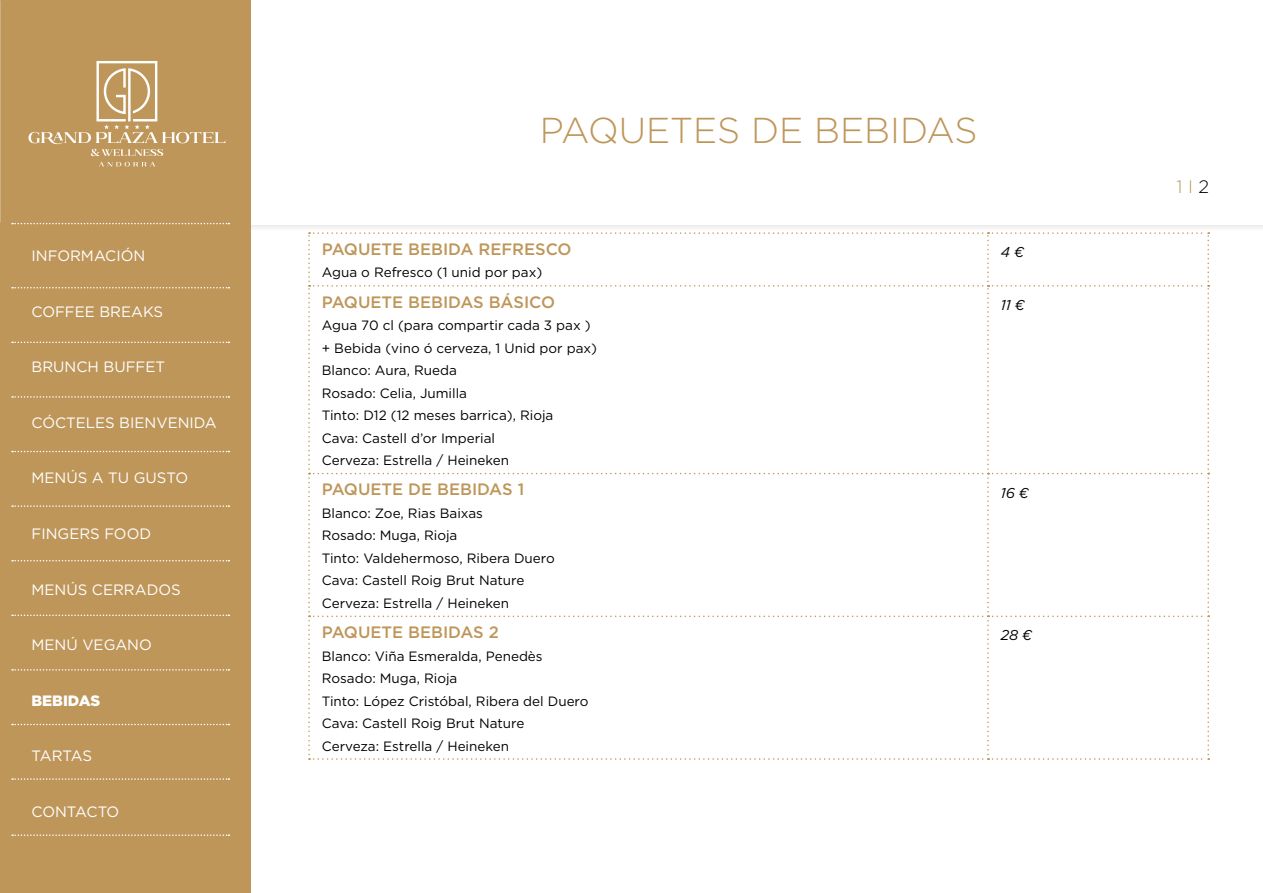
<style>
.page{position:relative;width:1263px;height:893px;background:#fff}
.page>*{position:absolute;margin:0;border:0;box-sizing:border-box;transform-origin:0 0}
.t1{font:300 36px "Gotham";color:#be965a}
.t2{font:300 18px "Gotham";color:#be965a}
.t3{font:500 16.5px "Gotham";color:#be965a}
.t4{font:15px "Gotham";color:#fff}
.t5{font:15px "Gotham";letter-spacing:-.02em;color:#fff}
.t6{font:900 15px "Gotham";color:#fff}
.t7{font:italic 14.25px "Gotham";color:#000}
.t8{font:13.5px/22.5px "Gotham";color:#000}
.s1{color:#000}
</style>
<div class="page">
<div style="left:251px;top:0;width:1012px;height:230px;background:#f3f3f3"></div>
<div style="left:251px;top:0;width:1012px;height:224px;background:#fff"></div>
<div style="left:0;top:0;width:251px;height:893px;background:#be965a"></div>
<svg style="left:28px;top:61px;width:197px;height:106px"></svg>
<svg style="left:12px;top:287px;width:217px;height:1px"></svg>
<svg style="left:12px;top:223px;width:217px;height:1px"></svg>
<svg style="left:12px;top:396px;width:217px;height:2px"></svg>
<svg style="left:12px;top:505px;width:217px;height:2px"></svg>
<svg style="left:12px;top:615px;width:217px;height:1px"></svg>
<svg style="left:12px;top:724px;width:217px;height:1px"></svg>
<svg style="left:12px;top:834px;width:217px;height:2px"></svg>
<svg style="left:12px;top:342px;width:217px;height:1px"></svg>
<svg style="left:12px;top:451px;width:217px;height:1px"></svg>
<svg style="left:12px;top:560px;width:217px;height:1px"></svg>
<svg style="left:12px;top:669px;width:217px;height:2px"></svg>
<svg style="left:12px;top:778px;width:217px;height:2px"></svg>
<svg style="left:308px;top:232px;width:901px;height:528px"></svg>
<hr style="left:0;top:0;width:1px;height:230px;background:#ceaf82">
<p class="t4" style="left:32px;top:247px;width:115px">INFORMACIÓN</p>
<p class="t4" style="left:32px;top:302px;width:133px">COFFEE BREAKS</p>
<p class="t4" style="left:32px;top:358px;width:135px">BRUNCH BUFFET</p>
<p class="t4" style="left:32px;top:413px;width:187px">CÓCTELES BIENVENIDA</p>
<p class="t4" style="left:32px;top:469px;width:158px">MENÚS A TU GUSTO</p>
<p class="t4" style="left:32px;top:524px;width:121px">FINGERS FOOD</p>
<p class="t4" style="left:32px;top:580px;width:151px">MENÚS CERRADOS</p>
<p class="t4" style="left:32px;top:635px;width:122px">MENÚ VEGANO</p>
<p class="t6" style="left:32px;top:690px;width:70px">BEBIDAS</p>
<p class="t4" style="left:32px;top:746px;width:62px">TARTAS</p>
<p class="t5" style="left:32px;top:802px;width:89px">CONTACTO</p>
<h1 class="t1" style="left:540px;top:108px;width:439px">PAQUETES DE BEBIDAS</h1>
<p class="t3" style="left:322px;top:238px;width:251px">PAQUETE BEBIDA REFRESCO</p>
<p class="t8" style="left:322px;top:261px;width:222px">Agua o Refresco (1 unid por pax)</p>
<p class="t3" style="left:322px;top:291px;width:235px">PAQUETE BEBIDAS BÁSICO</p>
<p class="t8" style="left:322px;top:314px;width:277px">Agua 70 cl (para compartir cada 3 pax ) + Bebida (vino ó cerveza, 1 Unid por pax)<br>Blanco: Aura, Rueda<br>Rosado: Celia, Jumilla<br>Tinto: D12 (12 meses barrica), Rioja<br>Cava: Castell d’or Imperial<br>Cerveza: Estrella / Heineken</p>
<p class="t3" style="left:322px;top:479px;width:204px">PAQUETE DE BEBIDAS 1</p>
<p class="t8" style="left:322px;top:501px;width:234px">Blanco: Zoe, Rias Baixas<br>Rosado: Muga, Rioja<br>Tinto: Valdehermoso, Ribera Duero<br>Cava: Castell Roig Brut Nature<br>Cerveza: Estrella / Heineken</p>
<p class="t3" style="left:322px;top:621px;width:179px">PAQUETE BEBIDAS 2</p>
<p class="t8" style="left:322px;top:644px;width:268px">Blanco: Viña Esmeralda, Penedès<br>Rosado: Muga, Rioja<br>Tinto: López Cristóbal, Ribera del Duero<br>Cava: Castell Roig Brut Nature<br>Cerveza: Estrella / Heineken</p>
<p class="t7" style="left:1001px;top:243px;width:25px">4 €</p>
<p class="t7" style="left:1001px;top:296px;width:26px">11 €</p>
<p class="t7" style="left:1001px;top:484px;width:30px">16 €</p>
<p class="t7" style="left:1001px;top:626px;width:33px">28 €</p>
<h2 class="t2" style="left:1176px;top:175px;width:34px">1 I <span class="s1">2</span></h2>
</div>
